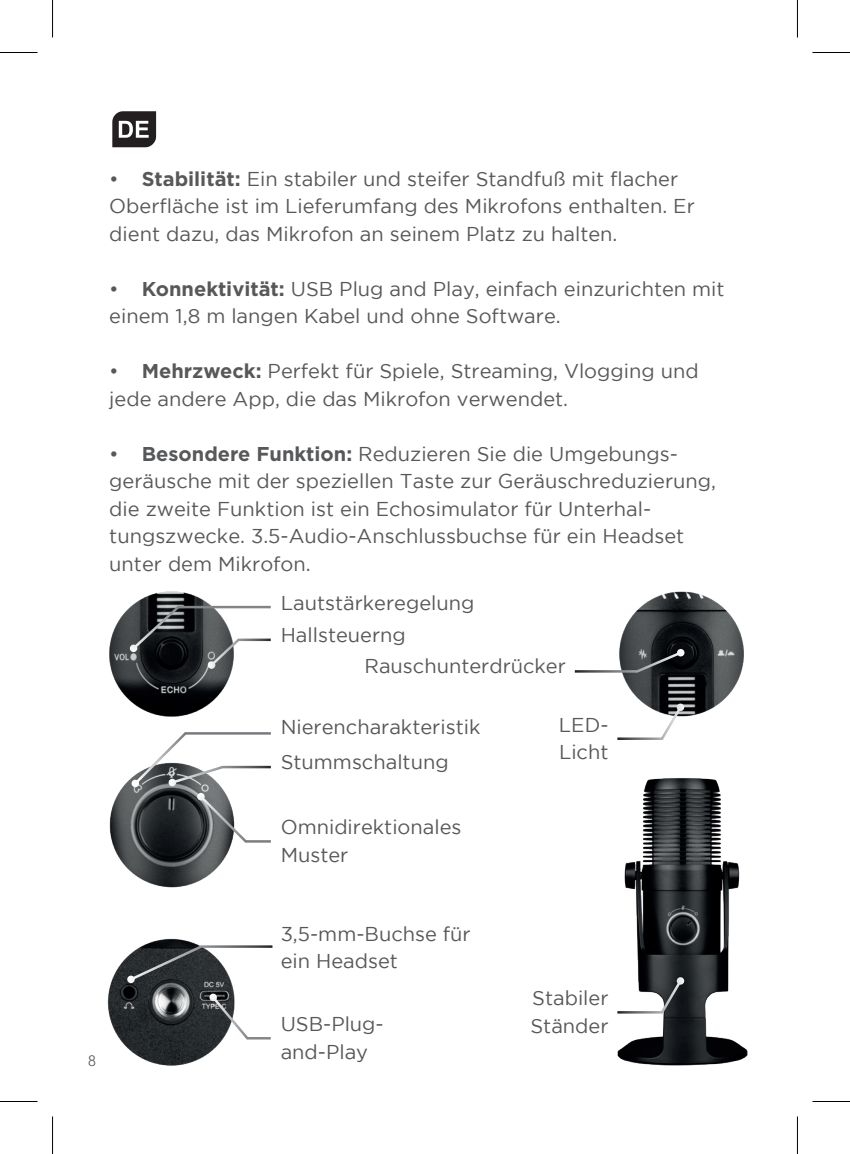
<style>
.page{position:relative;width:850px;height:1154px;background:#fff}
.page>*{position:absolute;margin:0;border:0;box-sizing:border-box;transform-origin:0 0}
.t1{font:50px "KONIX LAND";color:#231f20}
.t2{font:20px/27.5px "Gotham";color:#57585a}
.t3{font:300 15px "Avenir LT Std";color:#57585a}
.s1{font-weight:700}
</style>
<div class="page">
<img style="left:107px;top:938px;width:128px;height:128px">
<img style="left:109px;top:591px;width:123px;height:126px">
<img style="left:109px;top:778px;width:123px;height:110px">
<img style="left:619px;top:591px;width:125px;height:126px">
<svg style="left:130px;top:605px;width:141px;height:64px"></svg>
<svg style="left:574px;top:649px;width:110px;height:25px"></svg>
<svg style="left:617px;top:703px;width:67px;height:37px"></svg>
<svg style="left:197px;top:793px;width:74px;height:51px"></svg>
<svg style="left:131px;top:732px;width:140px;height:55px"></svg>
<svg style="left:209px;top:994px;width:62px;height:47px"></svg>
<svg style="left:127px;top:944px;width:146px;height:39px"></svg>
<img style="left:617px;top:778px;width:131px;height:288px">
<svg style="left:617px;top:977px;width:67px;height:38px"></svg>
<hr style="left:0;top:52px;width:38px;height:1px;background:#000">
<hr style="left:812px;top:52px;width:37px;height:1px;background:#000">
<hr style="left:0;top:1101px;width:38px;height:1px;background:#000">
<hr style="left:812px;top:1101px;width:37px;height:1px;background:#000">
<hr style="left:52px;top:0;width:1px;height:38px;background:#000">
<hr style="left:52px;top:1116px;width:1px;height:38px;background:#000">
<hr style="left:796px;top:0;width:1px;height:38px;background:#000">
<hr style="left:796px;top:1116px;width:1px;height:38px;background:#000">
<h1 class="t1" style="left:109px;top:103px;width:52px">E</h1>
<p class="t2" style="left:109px;top:165px;width:586px">• <span class="s1">Stabilität:</span> Ein stabiler und steifer Standfuß mit flacher<br>Oberfläche ist im Lieferumfang des Mikrofons enthalten. Er dient dazu, das Mikrofon an seinem Platz zu halten.</p>
<p class="t2" style="left:109px;top:275px;width:616px">• <span class="s1">Konnektivität:</span> USB Plug and Play, einfach einzurichten mit einem 1,8 m langen Kabel und ohne Software.</p>
<p class="t2" style="left:109px;top:357px;width:590px">• <span class="s1">Mehrzweck:</span> Perfekt für Spiele, Streaming, Vlogging und jede andere App, die das Mikrofon verwendet.</p>
<p class="t2" style="left:109px;top:440px;width:608px">• <span class="s1">Besondere Funktion:</span> Reduzieren Sie die Umgebungs&shy;geräusche mit der speziellen Taste zur Geräuschreduzierung, die zweite Funktion ist ein Echosimulator für Unterhal&shy;tungszwecke. 3.5-Audio-Anschlussbuchse für ein Headset unter dem Mikrofon.</p>
<p class="t2" style="left:280px;top:587px;width:195px;line-height:31.8px">Lautstärkeregelung<br>Hallsteuerng</p>
<p class="t2" style="left:364px;top:652px;width:203px">Rauschunterdrücker</p>
<p class="t2" style="left:280px;top:709px;width:201px;line-height:35px">Nierencharakteristik<br>Stummschaltung</p>
<p class="t2" style="left:280px;top:813px;width:182px">Omnidirektionales<br>Muster</p>
<p class="t2" style="left:558px;top:711px;width:51px">LED-<br>Licht</p>
<p class="t3" style="left:88px;top:1052px;width:9px">8</p>
<p class="t2" style="left:280px;top:919px;width:191px">3,5-mm-Buchse für ein Headset</p>
<p class="t2" style="left:280px;top:1010px;width:104px">USB-Plug&shy;and-Play</p>
<p class="t2" style="left:530px;top:984px;width:80px">Stabiler<br>Ständer</p>
</div>
